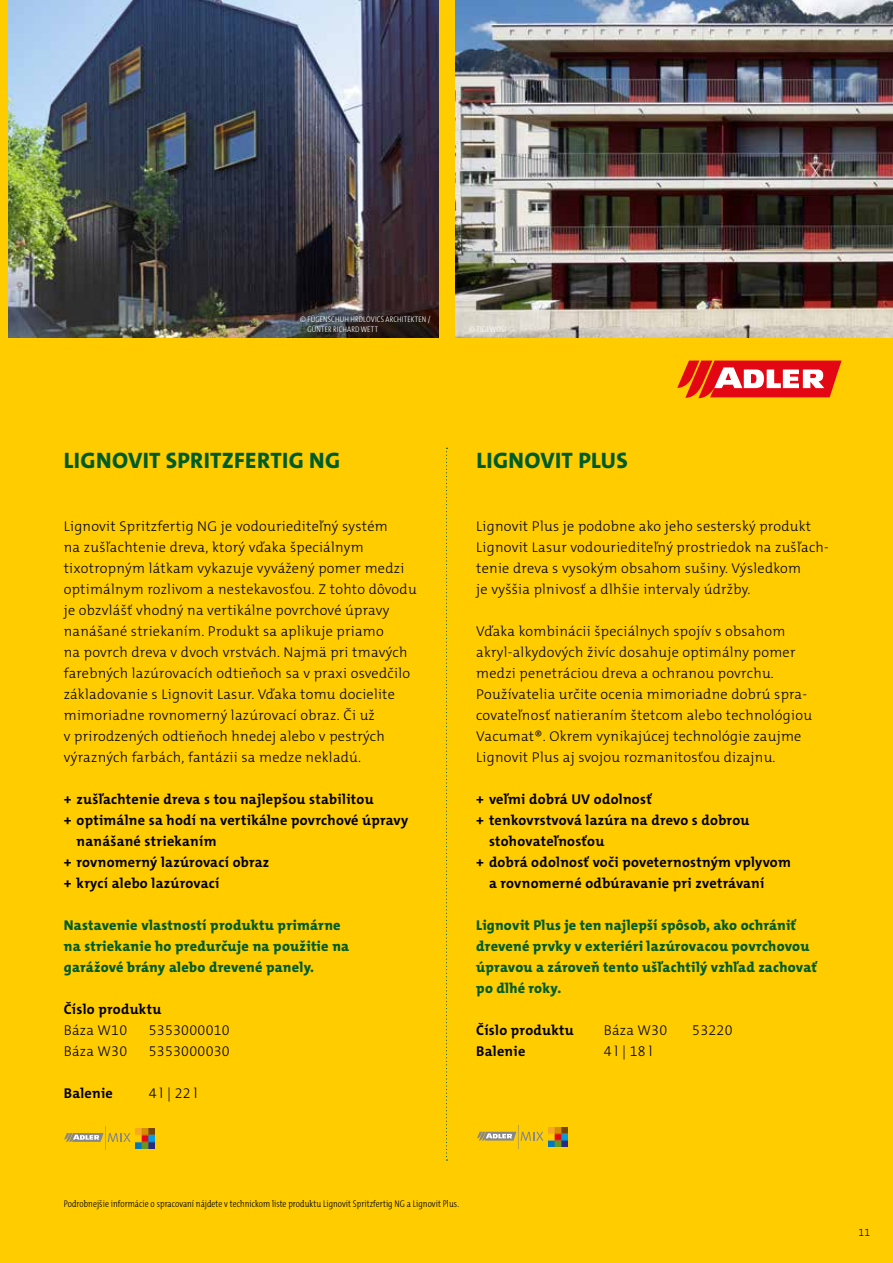
<style>
.page{position:relative;width:893px;height:1263px;background:#fff}
.page>*{position:absolute;margin:0;border:0;box-sizing:border-box;transform-origin:0 0}
.t1{font:800 22.5px "The Mix C4 s";letter-spacing:.015em;color:#005c25}
.t2{font:300 14.25px/21px "The Mix C4 s";letter-spacing:.02em;color:#000}
.t3{font:700 14.25px "The Mix C4 s";letter-spacing:.02em;color:#000}
.t4{font:800 14.25px/21px "The Mix C4 s";letter-spacing:.02em;color:#005c25}
.t5{font:300 10.5px "The Mix C4 s";color:#000}
.t6{font:300 9.75px "The Mix Cd";letter-spacing:.01em;color:#000}
.t7{font:300 8.25px/9.9px "The Mix Cd";letter-spacing:.02em;color:#fff}
.s1{font-family:"The Mix C4 s"}
</style>
<div class="page">
<img style="left:8px;top:0;width:885px;height:338px">
<div style="left:0;top:0;width:8px;height:338px;background:#fc0"></div>
<div style="left:439px;top:0;width:15px;height:338px;background:#fc0"></div>
<div style="left:0;top:338px;width:893px;height:925px;background:#fc0"></div>
<svg style="left:677px;top:361px;width:165px;height:37px"></svg>
<svg style="left:446px;top:448px;width:1px;height:712px"></svg>
<img style="left:135px;top:1128px;width:19px;height:20px">
<svg style="left:64px;top:1126px;width:67px;height:24px"></svg>
<img style="left:548px;top:1127px;width:19px;height:20px">
<svg style="left:477px;top:1125px;width:67px;height:24px"></svg>
<p class="t7" style="left:307px;top:314px;width:125px;text-indent:-8px"><span class="s1">©</span> FÜGENSCHUH HRDLOVICS ARCHITEKTEN /<br>GÜNTER RICHARD WETT</p>
<p class="t7" style="left:469px;top:324px;width:39px"><span class="s1">©</span> TIGEWOSI</p>
<h1 class="t1" style="left:64px;top:445px;width:278px">LIGNOVIT SPRITZFERTIG NG</h1>
<p class="t2" style="left:64px;top:515px;width:354px">Lignovit Spritzfertig NG je vodouriediteľný systém<br>na zušľachtenie dreva, ktorý vďaka špeciálnym tixotropným látkam vykazuje vyvážený pomer medzi optimálnym rozlivom a nestekavosťou. Z tohto dôvodu je obzvlášť vhodný na vertikálne povrchové úpravy nanášané striekaním. Produkt sa aplikuje priamo<br>na povrch dreva v dvoch vrstvách. Najmä pri tmavých farebných lazúrovacích odtieňoch sa v praxi osvedčilo základovanie s Lignovit Lasur. Vďaka tomu docielite mimoriadne rovnomerný lazúrovací obraz. Či už<br>v prirodzených odtieňoch hnedej alebo v pestrých výrazných farbách, fantázii sa medze nekladú.</p>
<p class="t3" style="left:64px;top:790px;width:311px">+ zušľachtenie dreva s tou najlepšou stabilitou</p>
<p class="t3" style="left:64px;top:811px;width:346px">+ optimálne sa hodí na vertikálne povrchové úpravy</p>
<p class="t3" style="left:77px;top:832px;width:141px">nanášané striekaním</p>
<p class="t3" style="left:64px;top:853px;width:207px">+ rovnomerný lazúrovací obraz</p>
<p class="t3" style="left:64px;top:874px;width:157px">+ krycí alebo lazúrovací</p>
<p class="t4" style="left:64px;top:914px;width:287px">Nastavenie vlastností produktu primárne na striekanie ho predurčuje na použitie na garážové brány alebo drevené panely.</p>
<p class="t3" style="left:64px;top:1000px;width:99px">Číslo produktu</p>
<p class="t2" style="left:64px;top:1019px;width:65px">Báza W10</p>
<p class="t2" style="left:149px;top:1019px;width:82px">5353000010</p>
<p class="t2" style="left:64px;top:1040px;width:65px">Báza W30</p>
<p class="t2" style="left:149px;top:1040px;width:82px">5353000030</p>
<p class="t3" style="left:64px;top:1084px;width:51px">Balenie</p>
<p class="t2" style="left:149px;top:1082px;width:50px">4 l | 22 l</p>
<h1 class="t1" style="left:476px;top:445px;width:153px">LIGNOVIT PLUS</h1>
<p class="t2" style="left:476px;top:515px;width:354px">Lignovit Plus je podobne ako jeho sesterský produkt Lignovit Lasur vodouriediteľný prostriedok na zušľach&shy;tenie dreva s vysokým obsahom sušiny. Výsledkom<br>je vyššia plnivosť a dlhšie intervaly údržby.</p>
<p class="t2" style="left:476px;top:620px;width:337px">Vďaka kombinácii špeciálnych spojív s obsahom akryl-alkydových živíc dosahuje optimálny pomer medzi penetráciou dreva a ochranou povrchu.<br>Používatelia určite ocenia mimoriadne dobrú spra&shy;covateľnosť natieraním štetcom alebo technológiou Vacumat®. Okrem vynikajúcej technológie zaujme Lignovit Plus aj svojou rozmanitosťou dizajnu.</p>
<p class="t3" style="left:476px;top:790px;width:177px">+ veľmi dobrá UV odolnosť</p>
<p class="t3" style="left:476px;top:811px;width:275px">+ tenkovrstvová lazúra na drevo s dobrou</p>
<p class="t3" style="left:489px;top:832px;width:117px">stohovateľnosťou</p>
<p class="t3" style="left:476px;top:853px;width:316px">+ dobrá odolnosť voči poveternostným vplyvom</p>
<p class="t3" style="left:489px;top:874px;width:277px">a rovnomerné odbúravanie pri zvetrávaní</p>
<p class="t4" style="left:476px;top:914px;width:342px">Lignovit Plus je ten najlepší spôsob, ako ochrániť drevené prvky v exteriéri lazúrovacou povrchovou úpravou a zároveň tento ušľachtilý vzhľad zachovať po dlhé roky.</p>
<p class="t3" style="left:476px;top:1021px;width:99px">Číslo produktu</p>
<p class="t2" style="left:604px;top:1019px;width:65px">Báza W30</p>
<p class="t2" style="left:692px;top:1019px;width:42px">53220</p>
<p class="t3" style="left:476px;top:1042px;width:51px">Balenie</p>
<p class="t2" style="left:604px;top:1040px;width:50px">4 l | 18 l</p>
<p class="t6" style="left:64px;top:1197px;width:397px">Podrobnejšie informácie o spracovaní nájdete v technickom liste produktu Lignovit Spritzfertig NG a Lignovit Plus.</p>
<p class="t5" style="left:859px;top:1226px;width:13px">11</p>
</div>
